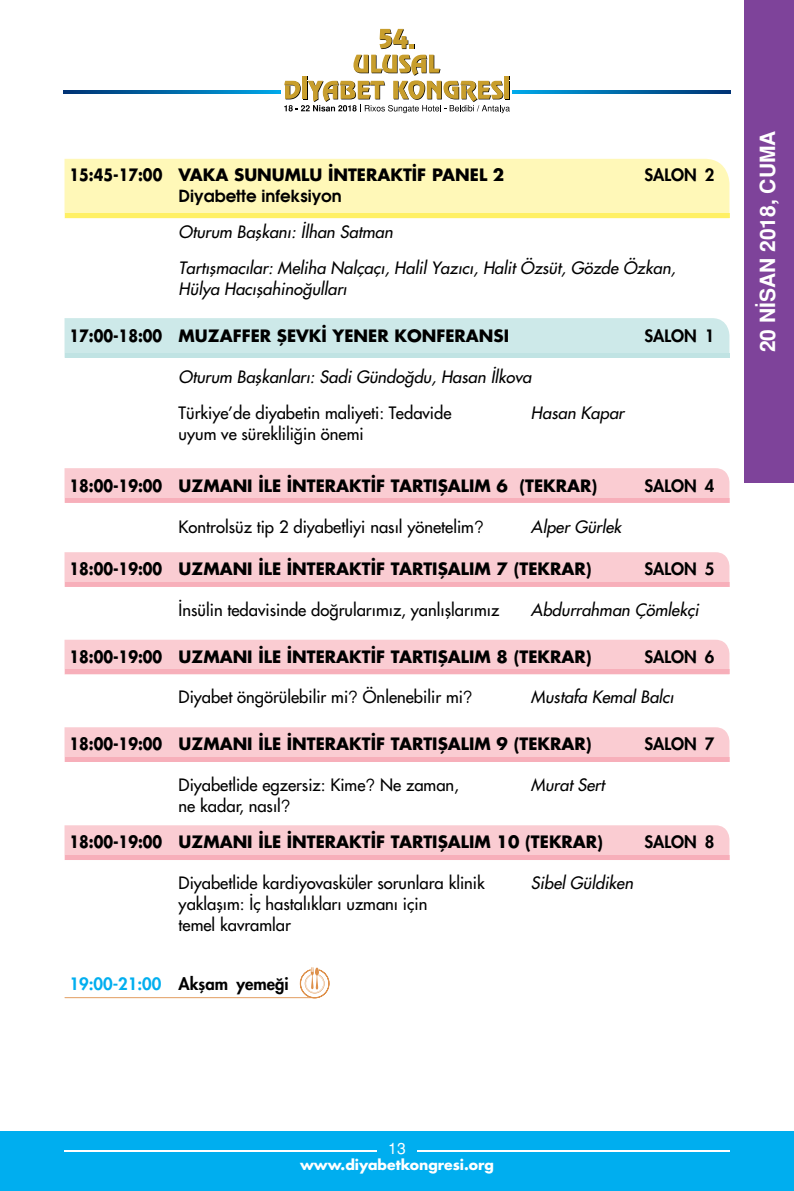
<style>
.page{position:relative;width:794px;height:1191px;background:#fff}
.page>*{position:absolute;margin:0;border:0;box-sizing:border-box;transform-origin:0 0}
.t1{font:700 21px "Helvetica Tr";color:#fff}
.t2{font:16.62px/21px "Futura Normal Tr";color:#000}
.t3{font:16.62px "Futura Bold Tr";color:#000;scale:.85 1}
.t4{font:16.62px/35.9px "Futura Italic Tr";color:#000}
.t5{font:16.62px "Futura Heavy Tr";color:#000}
.t6{font:16.62px "Futura Bold Tr";color:#000}
.t7{font:16.62px "Futura Heavy Tr";color:#00aeef}
.t8{font:16.62px "Avant Garde Bold Tr";color:#000}
.t9{font:15.75px "Helvetica Normal Tr";color:#fff}
.t10{font:14px "Futura Bold Tr";color:#fff}
.s1{font-family:"Avant Garde Tr"}
.s2{color:#000}
</style>
<div class="page">
<div style="left:744px;top:0;width:50px;height:483px;background:#7e439a"></div>
<div style="left:0;top:1131px;width:794px;height:60px;background:#00aeef"></div>
<hr style="left:64px;top:1149px;width:312px;height:2px;background:#fff">
<hr style="left:417px;top:1149px;width:313px;height:2px;background:#fff">
<svg style="left:64px;top:90px;width:217px;height:3px"></svg>
<svg style="left:512px;top:90px;width:218px;height:3px"></svg>
<svg style="left:379px;top:29px;width:35px;height:20px"></svg>
<svg style="left:284px;top:55px;width:226px;height:58px"></svg>
<div style="left:64px;top:159px;width:665px;height:54px;background:#fff8b8"></div>
<div style="left:64px;top:213px;width:665px;height:5px;background:#fff065"></div>
<div style="left:64px;top:468px;width:665px;height:30px;background:#faccd2"></div>
<div style="left:64px;top:498px;width:665px;height:5px;background:#f7afba"></div>
<div style="left:64px;top:552px;width:665px;height:30px;background:#faccd2"></div>
<div style="left:64px;top:582px;width:665px;height:5px;background:#f7afba"></div>
<div style="left:64px;top:639px;width:665px;height:30px;background:#faccd2"></div>
<div style="left:64px;top:669px;width:665px;height:5px;background:#f7afba"></div>
<div style="left:64px;top:727px;width:665px;height:30px;background:#faccd2"></div>
<div style="left:64px;top:757px;width:665px;height:5px;background:#f7afba"></div>
<div style="left:64px;top:825px;width:665px;height:30px;background:#faccd2"></div>
<div style="left:64px;top:855px;width:665px;height:5px;background:#f7afba"></div>
<div style="left:64px;top:318px;width:665px;height:35px;background:#cde9e9"></div>
<div style="left:64px;top:353px;width:665px;height:5px;background:#c0e3e3"></div>
<svg style="left:64px;top:967px;width:266px;height:31px"></svg>
<p class="t3" style="left:69px;top:164px;width:210px">15:45-17:00 VAKA SUNUMLU</p>
<p class="t6" style="left:328px;top:164px;width:17px">İNTERAKTIF</p>
<p class="t6" style="left:432px;top:164px;width:23px">PANEL</p>
<p class="t6" style="left:493px;top:164px;width:13px">2</p>
<p class="t5" style="left:644px;top:164px;width:72px">SALON 2</p>
<p class="t8" style="left:179px;top:185px;width:165px">Diyabette infeksiyon</p>
<p class="t4" style="left:179px;top:214px;width:498px">Oturum Başkanı: İlhan Satman<br>Tartışmacılar: Meliha Nalçaçı, Halil Yazıcı, Halit Özsüt, Gözde Özkan,</p>
<p class="t4" style="left:179px;top:271px;width:170px">Hülya Hacışahinoğulları</p>
<p class="t3" style="left:69px;top:324px;width:162px">17:00-18:00 MUZAFFER</p>
<p class="t6" style="left:277px;top:324px;width:21px">ŞEVKI</p>
<p class="t6" style="left:332px;top:324px;width:24px">YENER</p>
<p class="t6" style="left:394px;top:324px;width:26px">KONFERANS</p>
<p class="t6" style="left:504px;top:324px;width:7px">I</p>
<p class="t5" style="left:644px;top:325px;width:72px">SALON 1</p>
<p class="t4" style="left:179px;top:359px;width:354px">Oturum Başkanları: Sadi Gündoğdu, Hasan İlkova</p>
<p class="t2" style="left:179px;top:402px;width:274px">Türkiye’de diyabetin maliyeti: Tedavide</p>
<p class="t4" style="left:531px;top:395px;width:95px">Hasan Kapar</p>
<p class="t2" style="left:179px;top:423px;width:187px">uyum ve sürekliliğin önemi</p>
<p class="t3" style="left:69px;top:474px;width:622px">18:00-19:00 UZMANI İLE İNTERAKTİF TARTIŞALIM 6 (TEKRAR)</p>
<p class="t5" style="left:644px;top:474px;width:72px">SALON 4</p>
<p class="t2" style="left:179px;top:516px;width:307px">Kontrolsüz tip 2 diyabetliyi nasıl yönetelim<span class="s1">?</span></p>
<p class="t4" style="left:531px;top:508px;width:92px">Alper Gürlek</p>
<p class="t3" style="left:69px;top:557px;width:616px">18:00-19:00 UZMANI İLE İNTERAKTİF TARTIŞALIM 7 (TEKRAR)</p>
<p class="t5" style="left:644px;top:557px;width:72px">SALON 5</p>
<p class="t2" style="left:179px;top:599px;width:322px">İnsülin tedavisinde doğrularımız, yanlışlarımız</p>
<p class="t4" style="left:531px;top:591px;width:169px">Abdurrahman Çömlekçi</p>
<p class="t3" style="left:69px;top:645px;width:616px">18:00-19:00 UZMANI İLE İNTERAKTİF TARTIŞALIM 8 (TEKRAR)</p>
<p class="t5" style="left:644px;top:645px;width:72px">SALON 6</p>
<p class="t2" style="left:179px;top:686px;width:296px">Diyabet öngörülebilir mi<span class="s1">?</span> Önlenebilir mi<span class="s1">?</span></p>
<p class="t4" style="left:531px;top:679px;width:144px">Mustafa Kemal Balcı</p>
<p class="t3" style="left:69px;top:732px;width:616px">18:00-19:00 UZMANI İLE İNTERAKTİF TARTIŞALIM 9 (TEKRAR)</p>
<p class="t5" style="left:644px;top:733px;width:72px">SALON 7</p>
<p class="t2" style="left:179px;top:774px;width:282px">Diyabetlide egzersiz: Kime<span class="s1">?</span> Ne zaman,</p>
<p class="t4" style="left:531px;top:767px;width:75px">Murat Sert</p>
<p class="t2" style="left:179px;top:795px;width:114px">ne kadar, nasıl<span class="s1">?</span></p>
<p class="t3" style="left:69px;top:830px;width:629px">18:00-19:00 UZMANI İLE İNTERAKTİF TARTIŞALIM 10 (TEKRAR)</p>
<p class="t5" style="left:644px;top:831px;width:72px">SALON 8</p>
<p class="t2" style="left:179px;top:872px;width:308px">Diyabetlide kardiyovasküler sorunlara klinik</p>
<p class="t4" style="left:531px;top:865px;width:104px">Sibel Güldiken</p>
<p class="t2" style="left:179px;top:893px;width:250px">yaklaşım: İç hastalıkları uzmanı için temel kavramlar</p>
<p class="t7" style="left:69px;top:973px;width:221px">19:00-21:00 <span class="s2">Akşam yemeği</span></p>
<p class="t1" style="left:755px;top:352px;width:223px;rotate:-90deg">20 NİSAN 2018, CUMA</p>
<p class="t9" style="left:388px;top:1138px;width:19px">13</p>
<p class="t10" style="left:300px;top:1155px;width:195px">WWW.DIYABETKONGRESI.ORG</p>
</div>
